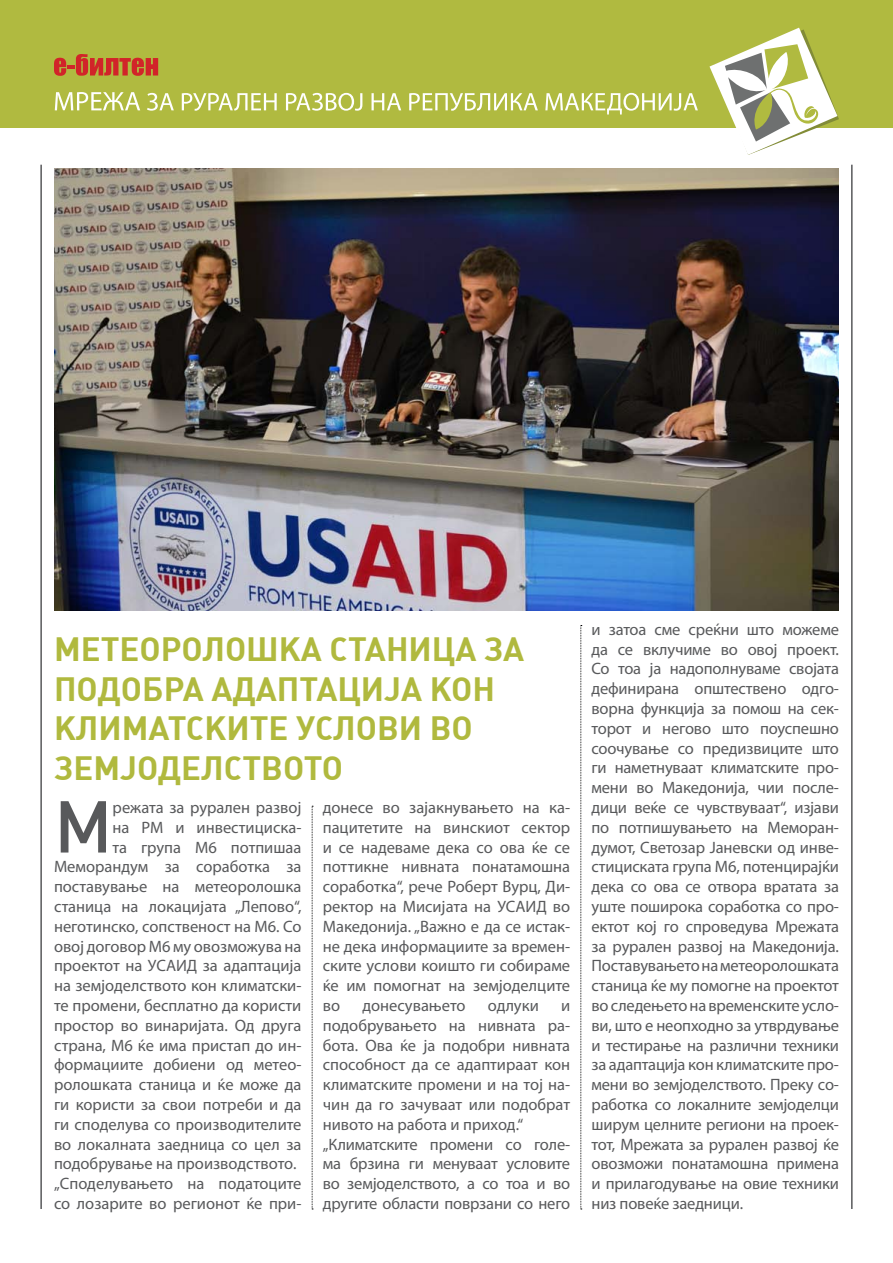
<style>
.page{position:relative;width:893px;height:1263px;background:#fff}
.page>*{position:absolute;margin:0;border:0;box-sizing:border-box;transform-origin:0 0}
.t1{font:500 72.15px "Target";color:#58595b}
.t2{font:700 33px/39.6px "Target";color:#b0b93e}
.t3{font:16.5px/19.8px "Myriad Pro";color:#58595b;text-align:justify}
</style>
<div class="page">
<div style="left:0;top:0;width:893px;height:128px;background:#b0ba40"></div>
<svg style="left:709px;top:28px;width:130px;height:127px"></svg>
<svg style="left:54px;top:54px;width:104px;height:22px"></svg>
<svg style="left:55px;top:92px;width:85px;height:18px"></svg>
<svg style="left:147px;top:93px;width:27px;height:18px"></svg>
<svg style="left:182px;top:93px;width:95px;height:18px"></svg>
<svg style="left:286px;top:93px;width:76px;height:18px"></svg>
<svg style="left:371px;top:93px;width:30px;height:17px"></svg>
<svg style="left:409px;top:93px;width:129px;height:18px"></svg>
<svg style="left:545px;top:93px;width:153px;height:21px"></svg>
<img style="left:54px;top:169px;width:785px;height:442px">
<hr style="left:851px;top:165px;width:2px;height:1044px;background:#58595b">
<hr style="left:40px;top:165px;width:2px;height:1044px;background:#58595b">
<svg style="left:580px;top:625px;width:2px;height:584px"></svg>
<svg style="left:312px;top:806px;width:1px;height:403px"></svg>
<h2 class="t2" style="left:54px;top:629px;width:472px">Метеоролошка станица за подобра адаптација кон климатските услови во земјоделството</h2>
<h1 class="t1" style="left:54px;top:786px;width:60px">М</h1>
<p class="t3" style="left:54px;top:797px;width:249px;text-align:right">режата за рурален развој<br>на РМ и инвестициска-<br>та група М6 потпишаа<br>Меморандум за соработка за поставување на метеоролошка станица на локацијата „Лепово“, неготинско, сопственост на М6. Со овој договор М6 му овозможува на проектот на УСАИД за адаптација на земјоделството кон климатски&shy;те промени, бесплатно да користи простор во винаријата. Од друга страна, М6 ќе има пристап до ин&shy;формациите добиени од метео&shy;ролошката станица и ќе може да ги користи за свои потреби и да ги споделува со производителите во локалната заедница со цел за подобрување на производството. „Споделувањето на податоците со лозарите во регионот ќе при-</p>
<p class="t3" style="left:323px;top:797px;width:249px">донесе во зајакнувањето на ка&shy;пацитетите на винскиот сектор и се надеваме дека со ова ќе се поттикне нивната понатамошна соработка“, рече Роберт Вурц, Ди&shy;ректор на Мисијата на УСАИД во Македонија. „Важно е да се истак&shy;не дека информациите за времен&shy;ските услови коишто ги собираме ќе им помогнат на земјоделците во</p>
<p class="t3" style="left:362px;top:995px;width:105px">донесувањето</p>
<p class="t3" style="left:488px;top:995px;width:52px">одлуки</p>
<p class="t3" style="left:323px;top:995px;width:249px;text-align:left;text-indent:238px">и подобрувањето на нивната ра&shy;бота. Ова ќе ја подобри нивната способност да се адаптираат кон климатските промени и на тој на&shy;чин да го зачуваат или подобрат нивото на работа и приход.“ „Климатските промени со голе&shy;ма брзина ги менуваат условите во земјоделството, а со тоа и во другите области поврзани со него</p>
<p class="t3" style="left:591px;top:619px;width:249px">и затоа сме среќни што можеме да се вклучиме во овој проект.<br>Со тоа ја надополнуваме својата дефинирана општествено одго&shy;ворна функција за помош на сек&shy;торот и негово што поуспешно соочување со предизвиците што ги наметнуваат климатските про&shy;мени во Македонија, чии после&shy;дици веќе се чувствуваат“, изјави по потпишувањето на Меморан&shy;думот, Светозар Јаневски од инве&shy;стициската група М6, потенцирајќи дека со ова се отвора вратата за уште поширока соработка со про&shy;ектот кој го спроведува Мрежата за рурален развој на Македонија.<br>Поставувањето на метеоролошката станица ќе му помогне на проектот во следењето на временските усло&shy;ви, што е неопходно за утврдување и тестирање на различни техники за адаптација кон климатските про&shy;мени во земјоделството. Преку со&shy;работка со локалните земјоделци ширум целните региони на проек&shy;тот, Мрежата за рурален развој ќе овозможи понатамошна примена и прилагодување на овие техники низ повеќе заедници.</p>
</div>
